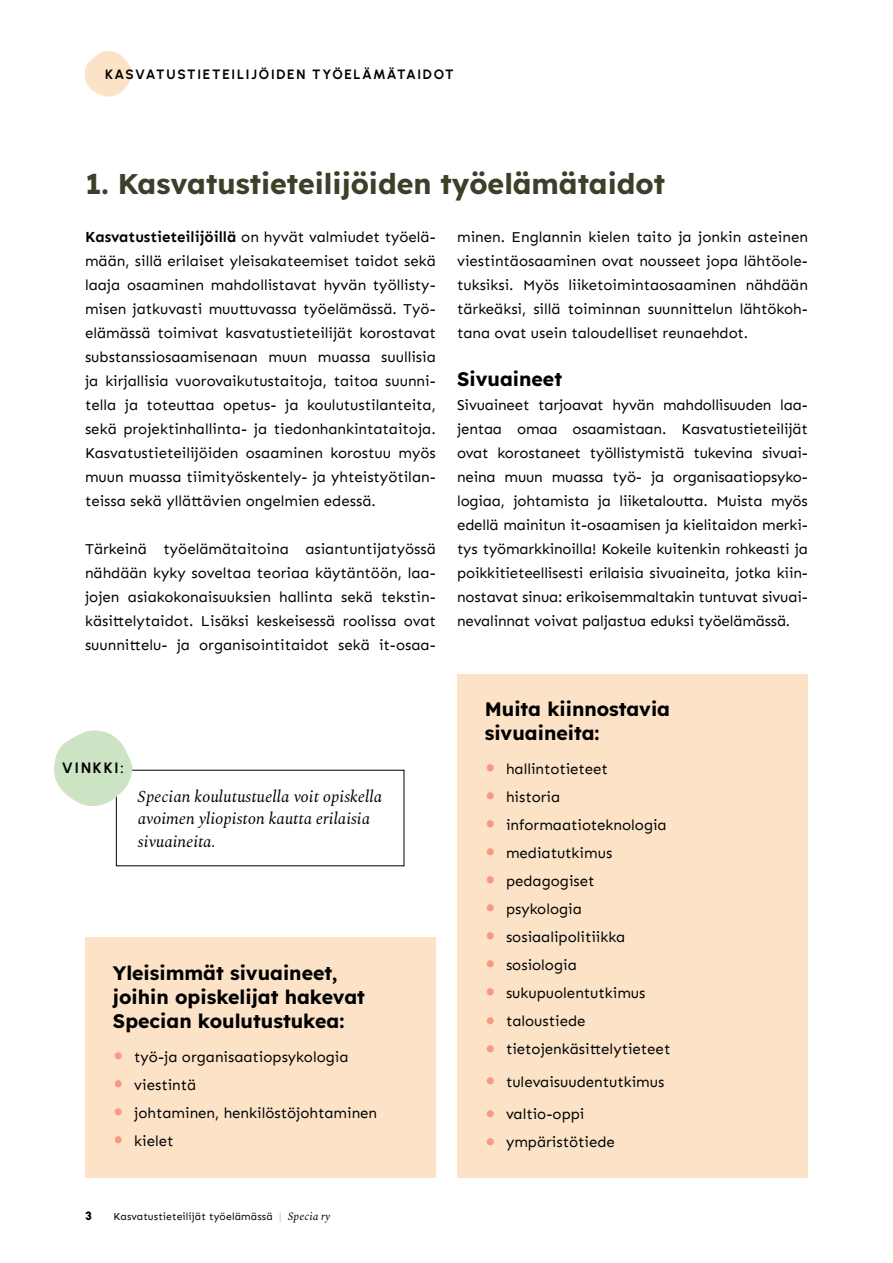
<style>
.page{position:relative;width:893px;height:1263px;background:#fff}
.page>*{position:absolute;margin:0;border:0;box-sizing:border-box;transform-origin:0 0}
.Otsikko_luku_vihreä{font:700 28.5px "Lexend Deca";color:#3d4029}
.Otsikko_infolaatikko{font:700 19.5px/24px "Lexend Deca";color:#000}
.Otsikko_2{font:700 19.5px "Lexend Deca";color:#000}
.Vinkkiboksi{font:italic 16.5px/22.5px "Spectral";color:#000}
.Leipis{font:15px/24px "Sen";color:#000;text-align:justify}
.Vinkki_otsikko{font:700 15px "Urbanist";letter-spacing:.13em;color:#000}
.Yläviite{font:700 13.5px "Urbanist";letter-spacing:.12em;color:#000}
.t1{font:900 12px "Urbanist";color:#000}
.t2{font:10.5px "Sen";letter-spacing:.01em;color:#000}
.s1{font-weight:700}
.s2{font-size:27px;color:#f69985}
.s3{color:#f69985}
.s4{font-family:"Spectral";font-style:italic;font-size:11.25px}
</style>
<div class="page">
<div style="left:85px;top:938px;width:351px;height:240px;background:#fce3c7"></div>
<div style="left:457px;top:674px;width:351px;height:504px;background:#fce3c7"></div>
<svg style="left:54px;top:730px;width:79px;height:77px"></svg>
<svg style="left:85px;top:51px;width:47px;height:46px"></svg>
<p class="Yläviite" style="left:105px;top:65px;width:350px">KASVATUSTIETEILIJÖIDEN TYÖELÄMÄTAIDOT</p>
<p class="Otsikko_luku_vihreä" style="left:85px;top:163px;width:581px">1. Kasvatustieteilijöiden työelämätaidot</p>
<p class="Leipis" style="left:457px;top:225px;width:352px">minen. Englannin kielen taito ja jonkin asteinen viestintäosaaminen ovat nousseet jopa lähtöole&shy;tuksiksi. Myös liiketoimintaosaaminen nähdään tärkeäksi, sillä toiminnan suunnittelun lähtökoh&shy;tana ovat usein taloudelliset reunaehdot.</p>
<p class="Otsikko_2" style="left:457px;top:365px;width:106px">Sivuaineet</p>
<p class="Leipis" style="left:457px;top:393px;width:352px">Sivuaineet tarjoavat hyvän mahdollisuuden laa&shy;jentaa omaa osaamistaan. Kasvatustieteilijät ovat korostaneet työllistymistä tukevina sivuai&shy;neina muun muassa työ- ja organisaatiopsyko&shy;logiaa, johtamista ja liiketaloutta. Muista myös edellä mainitun it-osaamisen ja kielitaidon merki&shy;tys työmarkkinoilla! Kokeile kuitenkin rohkeasti ja poikkitieteellisesti erilaisia sivuaineita, jotka kiin&shy;nostavat sinua: erikoisemmaltakin tuntuvat sivuai&shy;nevalinnat voivat paljastua eduksi työelämässä.</p>
<p class="Leipis" style="left:85px;top:225px;width:352px"><span class="s1">Kasvatustieteilijöillä</span> on hyvät valmiudet työelä&shy;mään, sillä erilaiset yleisakateemiset taidot sekä laaja osaaminen mahdollistavat hyvän työllisty&shy;misen jatkuvasti muuttuvassa työelämässä. Työ&shy;elämässä toimivat kasvatustieteilijät korostavat substanssiosaamisenaan muun muassa suullisia ja kirjallisia vuorovaikutustaitoja, taitoa suunni&shy;tella ja toteuttaa opetus- ja koulutustilanteita, sekä projektinhallinta- ja tiedonhankintataitoja.<br>Kasvatustieteilijöiden osaaminen korostuu myös muun muassa tiimityöskentely- ja yhteistyötilan&shy;teissa sekä yllättävien ongelmien edessä.</p>
<p class="Leipis" style="left:85px;top:537px;width:352px">Tärkeinä työelämätaitoina asiantuntijatyössä nähdään kyky soveltaa teoriaa käytäntöön, laa&shy;jojen asiakokonaisuuksien hallinta sekä tekstin&shy;käsittelytaidot. Lisäksi keskeisessä roolissa ovat suunnittelu- ja organisointitaidot sekä it-osaa-</p>
<p class="Vinkki_otsikko" style="left:62px;top:758px;width:63px">VINKKI:</p>
<p class="Vinkkiboksi" style="left:138px;top:784px;width:246px">Specian koulutustuella voit opiskella avoimen yliopiston kautta erilaisia sivuaineita.</p>
<p class="Otsikko_infolaatikko" style="left:113px;top:960px;width:254px">Yleisimmät sivuaineet, joihin opiskelijat hakevat<br>Specian koulutustukea:</p>
<p class="Leipis" style="left:113px;top:1045px;width:237px"><span class="s2">•</span> työ-ja organisaatiopsykologia</p>
<p class="Leipis" style="left:113px;top:1073px;width:85px"><span class="s2">•</span> viestintä</p>
<p class="Leipis" style="left:113px;top:1101px;width:266px"><span class="s2">•</span> johtaminen, henkilöstöjohtaminen</p>
<p class="Leipis" style="left:113px;top:1129px;width:62px"><span class="s2">•</span> kielet</p>
<p class="t1" style="left:85px;top:1208px;width:8px">3</p>
<p class="t2" style="left:114px;top:1211px;width:218px">Kasvatustieteilijät työelämässä <span class="s3">|</span> <span class="s4">Specia ry</span></p>
<p class="Otsikko_infolaatikko" style="left:485px;top:696px;width:187px">Muita kiinnostavia sivuaineita:</p>
<p class="Leipis" style="left:485px;top:757px;width:125px"><span class="s2">•</span> hallintotieteet</p>
<p class="Leipis" style="left:485px;top:785px;width:77px"><span class="s2">•</span> historia</p>
<p class="Leipis" style="left:485px;top:813px;width:183px"><span class="s2">•</span> informaatioteknologia</p>
<p class="Leipis" style="left:485px;top:841px;width:129px"><span class="s2">•</span> mediatutkimus</p>
<p class="Leipis" style="left:485px;top:869px;width:111px"><span class="s2">•</span> pedagogiset</p>
<p class="Leipis" style="left:485px;top:897px;width:99px"><span class="s2">•</span> psykologia</p>
<p class="Leipis" style="left:485px;top:925px;width:142px"><span class="s2">•</span> sosiaalipolitiikka</p>
<p class="Leipis" style="left:485px;top:953px;width:94px"><span class="s2">•</span> sosiologia</p>
<p class="Leipis" style="left:485px;top:981px;width:162px"><span class="s2">•</span> sukupuolentutkimus</p>
<p class="Leipis" style="left:485px;top:1009px;width:102px"><span class="s2">•</span> taloustiede</p>
<p class="Leipis" style="left:485px;top:1037px;width:187px"><span class="s2">•</span> tietojenkäsittelytieteet</p>
<p class="Leipis" style="left:485px;top:1070px;width:181px"><span class="s2">•</span> tulevaisuudentutkimus</p>
<p class="Leipis" style="left:485px;top:1102px;width:101px"><span class="s2">•</span> valtio-oppi</p>
<p class="Leipis" style="left:485px;top:1130px;width:132px"><span class="s2">•</span> ympäristötiede</p>
</div>
